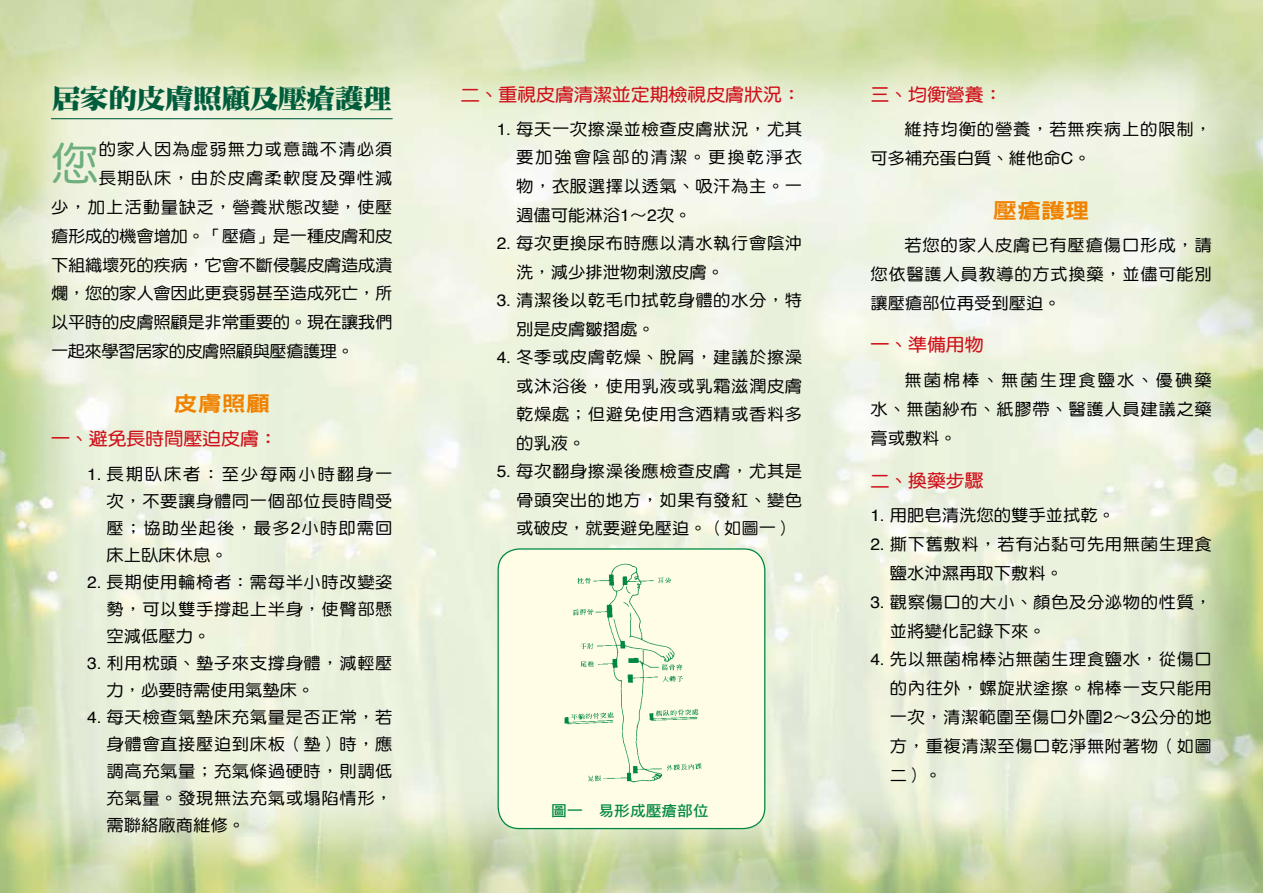
<style>
.page{position:relative;width:1263px;height:893px;background:#fff}
.page>*{position:absolute;margin:0;border:0;box-sizing:border-box;transform-origin:0 0}
.t1{font:45.3px "DF Yuan Std W5";color:#6eaf7e;scale:1.05 1}
.t2{font:27px "DF Ming Std W12";letter-spacing:-.03em;color:#005d3c;scale:1.08 1}
.t3{font:21px "DF Hei Std W9";color:#f08200;scale:1.15 1}
.t4{font:18px "DF Yuan Std W7";color:#d0111b;scale:1.05 1}
.t5{font:16.5px/27px "DF Yuan Std W5";letter-spacing:.035em;color:#000;text-align:justify;scale:1.05 1}
.t6{font:16.5px "DF Yuan Std W5";letter-spacing:-.015em;color:#000;scale:1.05 1}
.t7{font:16.5px "DF Yuan Std W5";letter-spacing:.065em;color:#000;scale:1.05 1}
.t8{font:16.5px "DF Yuan Std W5";letter-spacing:-.03em;color:#000;scale:1.05 1}
.t9{font:16.5px "DF Yuan Std W5";color:#000;scale:1.05 1}
.t10{font:15px "DF Hei Std W7";color:#008842;scale:1.05 1}
.s1{font-family:"Helvetica"}
</style>
<div class="page">
<img style="left:0;top:0;width:1263px;height:893px">
<div style="left:498px;top:549px;width:267px;height:279px;background:#fffde5;border-radius:21px"></div>
<img style="left:564px;top:563px;width:138px;height:220px">
<div style="left:497px;top:548px;width:268px;height:281px;border:1px solid #008842;border-radius:21px"></div>
<hr style="left:51px;top:118px;width:342px;height:1px;background:#005d3c">
<h2 class="t2" style="left:52px;top:84px;width:317px">居家的皮膚照顧及壓瘡護理</h2>
<h1 class="t1" style="left:51px;top:139px;width:47px">您</h1>
<p class="t7" style="left:99px;top:140px;width:281px">的家人因為虛弱無力或意識不清必須</p>
<p class="t7" style="left:99px;top:169px;width:281px">長期臥床，由於皮膚柔軟度及彈性減</p>
<p class="t5" style="left:51px;top:193px;width:327px">少，加上活動量缺乏，營養狀態改變，使壓</p>
<p class="t6" style="left:51px;top:227px;width:327px">瘡形成的機會增加。「壓瘡」是一種皮膚和皮</p>
<p class="t6" style="left:51px;top:256px;width:327px">下組織壞死的疾病，它會不斷侵襲皮膚造成潰</p>
<p class="t6" style="left:51px;top:285px;width:327px">爛，您的家人會因此更衰弱甚至造成死亡，所</p>
<p class="t6" style="left:51px;top:313px;width:327px">以平時的皮膚照顧是非常重要的。現在讓我們</p>
<p class="t8" style="left:51px;top:342px;width:290px">一起來學習居家的皮膚照顧與壓瘡護理。</p>
<p class="t3" style="left:174px;top:392px;width:86px">皮膚照顧</p>
<p class="t4" style="left:51px;top:429px;width:218px">一、避免長時間壓迫皮膚：</p>
<p class="t5" style="left:107px;top:460px;width:274px;text-indent:-20px"><span class="s1">1.</span> 長期臥床者：至少每兩小時翻身一次，不要讓身體同一個部位長時間受壓；協助坐起後，最多<span class="s1">2</span>小時即需回床上臥床休息。</p>
<p class="t5" style="left:107px;top:568px;width:274px;text-indent:-20px"><span class="s1">2.</span> 長期使用輪椅者：需每半小時改變姿勢，可以雙手撐起上半身，使臀部懸空減低壓力。</p>
<p class="t5" style="left:107px;top:649px;width:274px;text-indent:-20px"><span class="s1">3.</span> 利用枕頭、墊子來支撐身體，減輕壓力，必要時需使用氣墊床。</p>
<p class="t5" style="left:107px;top:703px;width:274px;text-indent:-20px"><span class="s1">4.</span> 每天檢查氣墊床充氣量是否正常，若身體會直接壓迫到床板（墊）時，應調高充氣量；充氣條過硬時，則調低充氣量。發現無法充氣或塌陷情形，需聯絡廠商維修。</p>
<p class="t4" style="left:461px;top:84px;width:326px">二、重視皮膚清潔並定期檢視皮膚狀況：</p>
<p class="t5" style="left:516px;top:115px;width:274px;line-height:28.5px;text-indent:-20px"><span class="s1">1.</span> 每天一次擦澡並檢查皮膚狀況，尤其要加強會陰部的清潔。更換乾淨衣物，衣服選擇以透氣、吸汗為主。一週儘可能淋浴<span class="s1">1</span>∼<span class="s1">2</span>次。</p>
<p class="t5" style="left:516px;top:229px;width:274px;line-height:28.5px;text-indent:-20px"><span class="s1">2.</span> 每次更換尿布時應以清水執行會陰沖洗，減少排泄物刺激皮膚。</p>
<p class="t5" style="left:516px;top:286px;width:274px;line-height:28.5px;text-indent:-20px"><span class="s1">3.</span> 清潔後以乾毛巾拭乾身體的水分，特別是皮膚皺摺處。</p>
<p class="t5" style="left:516px;top:343px;width:274px;line-height:28.5px;text-indent:-20px"><span class="s1">4.</span> 冬季或皮膚乾燥、脫屑，建議於擦澡或沐浴後，使用乳液或乳霜滋潤皮膚乾燥處；但避免使用含酒精或香料多的乳液。</p>
<p class="t5" style="left:516px;top:457px;width:274px;line-height:28.5px;text-indent:-20px"><span class="s1">5.</span> 每次翻身擦澡後應檢查皮膚，尤其是骨頭突出的地方，如果有發紅、變色或破皮，就要避免壓迫。（如圖一）</p>
<p class="t10" style="left:551px;top:802px;width:151px">圖一 易形成壓瘡部位</p>
<p class="t4" style="left:870px;top:84px;width:128px">三、均衡營養：</p>
<p class="t5" style="left:870px;top:114px;width:327px;line-height:28.8px;text-indent:34px">維持均衡的營養，若無疾病上的限制，可多補充蛋白質、維他命<span class="s1">C</span>。</p>
<p class="t3" style="left:993px;top:199px;width:86px">壓瘡護理</p>
<p class="t5" style="left:870px;top:230px;width:327px;line-height:28.8px;text-indent:34px">若您的家人皮膚已有壓瘡傷口形成，請您依醫護人員教導的方式換藥，並儘可能別讓壓瘡部位再受到壓迫。</p>
<p class="t4" style="left:870px;top:335px;width:109px">一、準備用物</p>
<p class="t5" style="left:870px;top:365px;width:327px;line-height:28.8px;text-indent:34px">無菌棉棒、無菌生理食鹽水、優碘藥水、無菌紗布、紙膠帶、醫護人員建議之藥膏或敷料。</p>
<p class="t4" style="left:870px;top:470px;width:109px">二、換藥步驟</p>
<p class="t9" style="left:870px;top:506px;width:235px"><span class="s1">1.</span> 用肥皂清洗您的雙手並拭乾。</p>
<p class="t5" style="left:890px;top:529px;width:308px;line-height:28.8px;text-indent:-20px"><span class="s1">2.</span> 撕下舊敷料，若有沾黏可先用無菌生理食鹽水沖濕再取下敷料。</p>
<p class="t5" style="left:890px;top:587px;width:308px;line-height:28.8px;text-indent:-20px"><span class="s1">3.</span> 觀察傷口的大小、顏色及分泌物的性質，並將變化記錄下來。</p>
<p class="t5" style="left:890px;top:645px;width:308px;line-height:29px;text-indent:-20px"><span class="s1">4.</span> 先以無菌棉棒沾無菌生理食鹽水，從傷口的內往外，螺旋狀塗擦。棉棒一支只能用一次，清潔範圍至傷口外圍<span class="s1">2</span>∼<span class="s1">3</span>公分的地方，重複清潔至傷口乾淨無附著物（如圖二）。</p>
</div>
